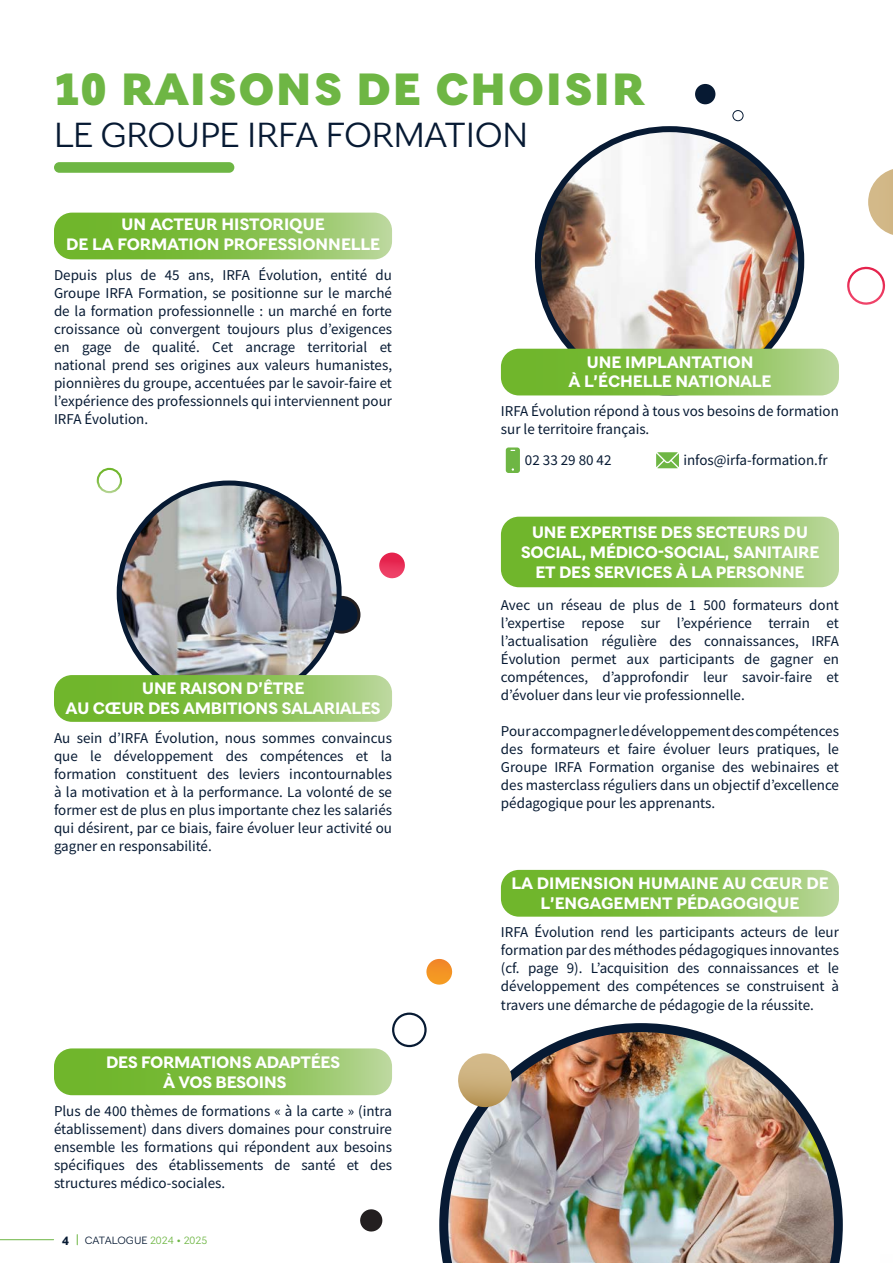
<style>
.page{position:relative;width:893px;height:1263px;background:#fff}
.page>*{position:absolute;margin:0;border:0;box-sizing:border-box;transform-origin:0 0}
.t1{font:800 45px "NCT Torin";letter-spacing:.05em;color:#6eb644}
.t2{font:300 34.65px "NCT Torin";letter-spacing:-.01em;color:#071a33}
.t3{font:700 16.5px/19.8px "NCT Torin";letter-spacing:-.01em;color:#fff;text-align:center}
.t4{font:15px/18px "Source Sans Pro";color:#071a33;text-align:justify}
.t5{font:700 12px "NCT Torin";color:#071a33}
.t6{font:300 10.5px "NCT Torin";letter-spacing:.01em;color:#071a33}
.s1{color:#6eb644}
</style>
<div class="page">
<hr style="left:0;top:1239px;width:54px;height:1px;background:#6eb644">
<div style="left:324px;top:597px;width:35px;height:35px;background:#071a33;border-radius:50%"></div>
<div style="left:323px;top:596px;width:37px;height:38px;border:3px solid #231f20;border-radius:50%"></div>
<img style="left:119px;top:483px;width:220px;height:192px">
<svg style="left:54px;top:213px;width:338px;height:46px;background:#88c151"></svg>
<svg style="left:54px;top:675px;width:338px;height:47px;background:#89c152"></svg>
<svg style="left:54px;top:1048px;width:338px;height:47px;background:#8ac153"></svg>
<svg style="left:501px;top:517px;width:338px;height:70px;background:#88c050"></svg>
<div style="left:54px;top:162px;width:180px;height:11px;background:#6eb644;border-radius:5px"></div>
<img style="left:538px;top:129px;width:263px;height:220px">
<div style="left:695px;top:84px;width:20px;height:20px;background:#071a33;border-radius:50%"></div>
<div style="left:732px;top:110px;width:11px;height:11px;border:1px solid #071a33;border-radius:50%"></div>
<img style="left:439px;top:1023px;width:404px;height:240px">
<svg style="left:868px;top:169px;width:25px;height:66px"></svg>
<svg style="left:457px;top:1053px;width:56px;height:55px"></svg>
<svg style="left:426px;top:959px;width:27px;height:26px"></svg>
<svg style="left:379px;top:552px;width:26px;height:27px"></svg>
<svg style="left:847px;top:266px;width:39px;height:39px"></svg>
<div style="left:96px;top:467px;width:26px;height:27px;border:2px solid #fff;border-radius:50%"></div>
<div style="left:392px;top:1012px;width:35px;height:35px;border:2px solid #071a33;border-radius:50%"></div>
<div style="left:360px;top:1209px;width:23px;height:23px;background:#231f20;border-radius:50%"></div>
<svg style="left:501px;top:870px;width:338px;height:47px;background:#89c152"></svg>
<svg style="left:501px;top:349px;width:338px;height:46px;background:#88c151"></svg>
<svg style="left:506px;top:447px;width:14px;height:26px"></svg>
<svg style="left:656px;top:452px;width:23px;height:16px"></svg>
<p class="t1" style="left:54px;top:56px;width:592px">10 RAISONS DE CHOISIR</p>
<p class="t2" style="left:54px;top:110px;width:476px">LE GROUPE IRFA FORMATION</p>
<p class="t3" style="left:121px;top:214px;width:205px">UN ACTEUR HISTORIQUE</p>
<p class="t3" style="left:66px;top:234px;width:315px">DE LA FORMATION PROFESSIONNELLE</p>
<p class="t4" style="left:54px;top:266px;width:340px">Depuis plus de 45 ans, IRFA Évolution, entité du Groupe IRFA Formation, se positionne sur le marché de la formation professionnelle : un marché en forte croissance où convergent toujours plus d’exigences en gage de qualité. Cet ancrage territorial et national prend ses origines aux valeurs humanistes, pionnières du groupe, accentuées par le savoir-faire et l’expérience des professionnels qui interviennent pour IRFA Évolution.</p>
<p class="t3" style="left:142px;top:678px;width:164px">UNE RAISON D’ÊTRE</p>
<p class="t3" style="left:66px;top:698px;width:316px">AU CŒUR DES AMBITIONS SALARIALES</p>
<p class="t4" style="left:54px;top:729px;width:340px">Au sein d’IRFA Évolution, nous sommes convaincus que le développement des compétences et la formation constituent des leviers incontournables à la motivation et à la performance. La volonté de se former est de plus en plus importante chez les salariés qui désirent, par ce biais, faire évoluer leur activité ou gagner en responsabilité.</p>
<p class="t3" style="left:106px;top:1052px;width:236px">DES FORMATIONS ADAPTÉES</p>
<p class="t3" style="left:163px;top:1071px;width:125px">À VOS BESOINS</p>
<p class="t4" style="left:54px;top:1102px;width:340px">Plus de 400 thèmes de formations « à la carte » (intra établissement) dans divers domaines pour construire ensemble les formations qui répondent aux besoins spécifiques des établissements de santé et des structures médico-sociales.</p>
<p class="t5" style="left:62px;top:1231px;width:8px">4</p>
<p class="t6" style="left:85px;top:1233px;width:124px">CATALOGUE <span class="s1">2024 • 2025</span></p>
<p class="t3" style="left:586px;top:351px;width:168px">UNE IMPLANTATION</p>
<p class="t3" style="left:569px;top:371px;width:204px">À L’ÉCHELLE NATIONALE</p>
<p class="t4" style="left:501px;top:402px;width:340px">IRFA Évolution répond à tous vos besoins de formation sur le territoire français.</p>
<p class="t4" style="left:525px;top:451px;width:88px">02 33 29 80 42</p>
<p class="t4" style="left:683px;top:451px;width:146px">infos@irfa-formation.fr</p>
<p class="t3" style="left:521px;top:522px;width:300px">UNE EXPERTISE DES SECTEURS DU<br>SOCIAL, MÉDICO-SOCIAL, SANITAIRE<br>ET DES SERVICES À LA PERSONNE</p>
<p class="t4" style="left:501px;top:596px;width:340px">Avec un réseau de plus de 1 500 formateurs dont l’expertise repose sur l’expérience terrain et l’actualisation régulière des connaissances, IRFA Évolution permet aux participants de gagner en compétences, d’approfondir leur savoir-faire et d’évoluer dans leur vie professionnelle.</p>
<p class="t4" style="left:501px;top:722px;width:340px">Pour accompagner le développement des compétences des formateurs et faire évoluer leurs pratiques, le Groupe IRFA Formation organise des webinaires et des masterclass réguliers dans un objectif d’excellence pédagogique pour les apprenants.</p>
<p class="t3" style="left:511px;top:873px;width:319px">LA DIMENSION HUMAINE AU CŒUR DE<br>L’ENGAGEMENT PÉDAGOGIQUE</p>
<p class="t4" style="left:501px;top:923px;width:340px">IRFA Évolution rend les participants acteurs de leur formation par des méthodes pédagogiques innovantes (cf. page 9). L’acquisition des connaissances et le développement des compétences se construisent à travers une démarche de pédagogie de la réussite.</p>
</div>
